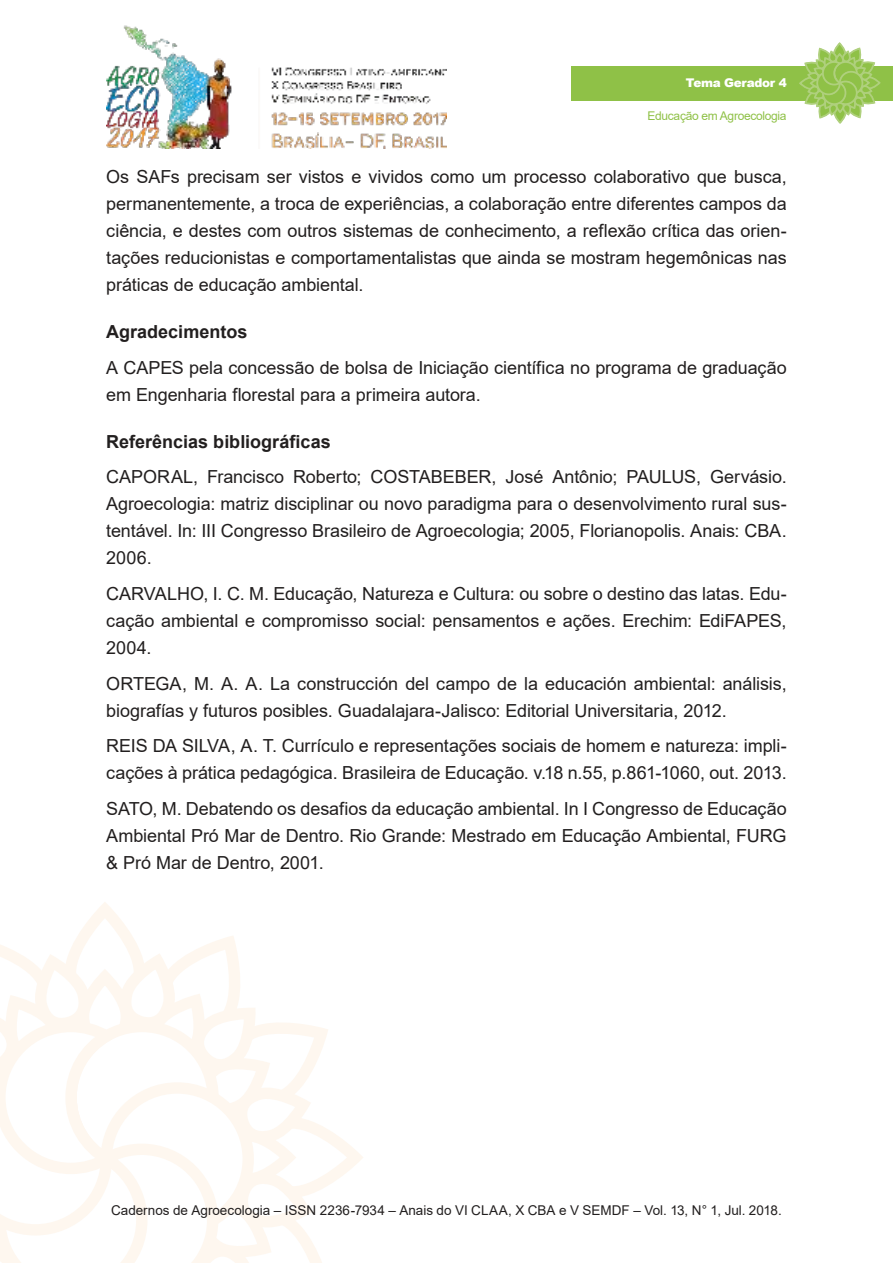
<style>
.page{position:relative;width:893px;height:1263px;background:#fff}
.page>*{position:absolute;margin:0;border:0;box-sizing:border-box;transform-origin:0 0}
.t1{font:18px/27px "Arial";letter-spacing:-.005em;color:#221f1f;text-align:justify}
.t2{font:700 18px "Arial";color:#221f1f}
.t3{font:13.5px "Arial";color:#221f1f}
.t4{font:12px "Arial";letter-spacing:-.025em;color:#8fc147}
.t5{font:900 12px "Arial";letter-spacing:-.025em;color:#fff}
</style>
<div class="page">
<img style="left:106px;top:25px;width:340px;height:124px">
<svg style="left:0;top:910px;width:363px;height:353px"></svg>
<div style="left:571px;top:66px;width:322px;height:34px;background:#8fc147"></div>
<svg style="left:798px;top:43px;width:83px;height:81px"></svg>
<p class="t5" style="left:686px;top:76px;width:102px">Tema Gerador 4</p>
<p class="t4" style="left:647px;top:112px;width:141px">Educação em Agroecologia</p>
<p class="t1" style="left:106px;top:165px;width:682px">Os SAFs precisam ser vistos e vividos como um processo colaborativo que busca, permanentemente, a troca de experiências, a colaboração entre diferentes campos da ciência, e destes com outros sistemas de conhecimento, a reflexão crítica das orien&shy;tações reducionistas e comportamentalistas que ainda se mostram hegemônicas nas práticas de educação ambiental.</p>
<p class="t2" style="left:106px;top:325px;width:143px">Agradecimentos</p>
<p class="t1" style="left:106px;top:356px;width:682px">A CAPES pela concessão de bolsa de Iniciação científica no programa de graduação em Engenharia florestal para a primeira autora.</p>
<p class="t2" style="left:106px;top:435px;width:226px">Referências bibliográficas</p>
<p class="t1" style="left:106px;top:465px;width:682px">CAPORAL, Francisco Roberto; COSTABEBER, José Antônio; PAULUS, Gervásio.<br>Agroecologia: matriz disciplinar ou novo paradigma para o desenvolvimento rural sus&shy;tentável. In: III Congresso Brasileiro de Agroecologia; 2005, Florianopolis. Anais: CBA.<br>2006.</p>
<p class="t1" style="left:106px;top:582px;width:682px">CARVALHO, I. C. M. Educação, Natureza e Cultura: ou sobre o destino das latas. Edu&shy;cação ambiental e compromisso social: pensamentos e ações. Erechim: EdiFAPES, 2004.</p>
<p class="t1" style="left:106px;top:671px;width:682px">ORTEGA, M. A. A. La construcción del campo de la educación ambiental: análisis, biografías y futuros posibles. Guadalajara-Jalisco: Editorial Universitaria, 2012.</p>
<p class="t1" style="left:106px;top:734px;width:682px">REIS DA SILVA, A. T. Currículo e representações sociais de homem e natureza: impli&shy;cações à prática pedagógica. Brasileira de Educação. v.18 n.55, p.861-1060, out. 2013.</p>
<p class="t1" style="left:106px;top:796px;width:682px">SATO, M. Debatendo os desafios da educação ambiental. In I Congresso de Educação Ambiental Pró Mar de Dentro. Rio Grande: Mestrado em Educação Ambiental, FURG &amp; Pró Mar de Dentro, 2001.</p>
<p class="t3" style="left:111px;top:1205px;width:672px">Cadernos de Agroecologia – ISSN 2236-7934 – Anais do VI CLAA, X CBA e V SEMDF – Vol. 13, N° 1, Jul. 2018.</p>
</div>
